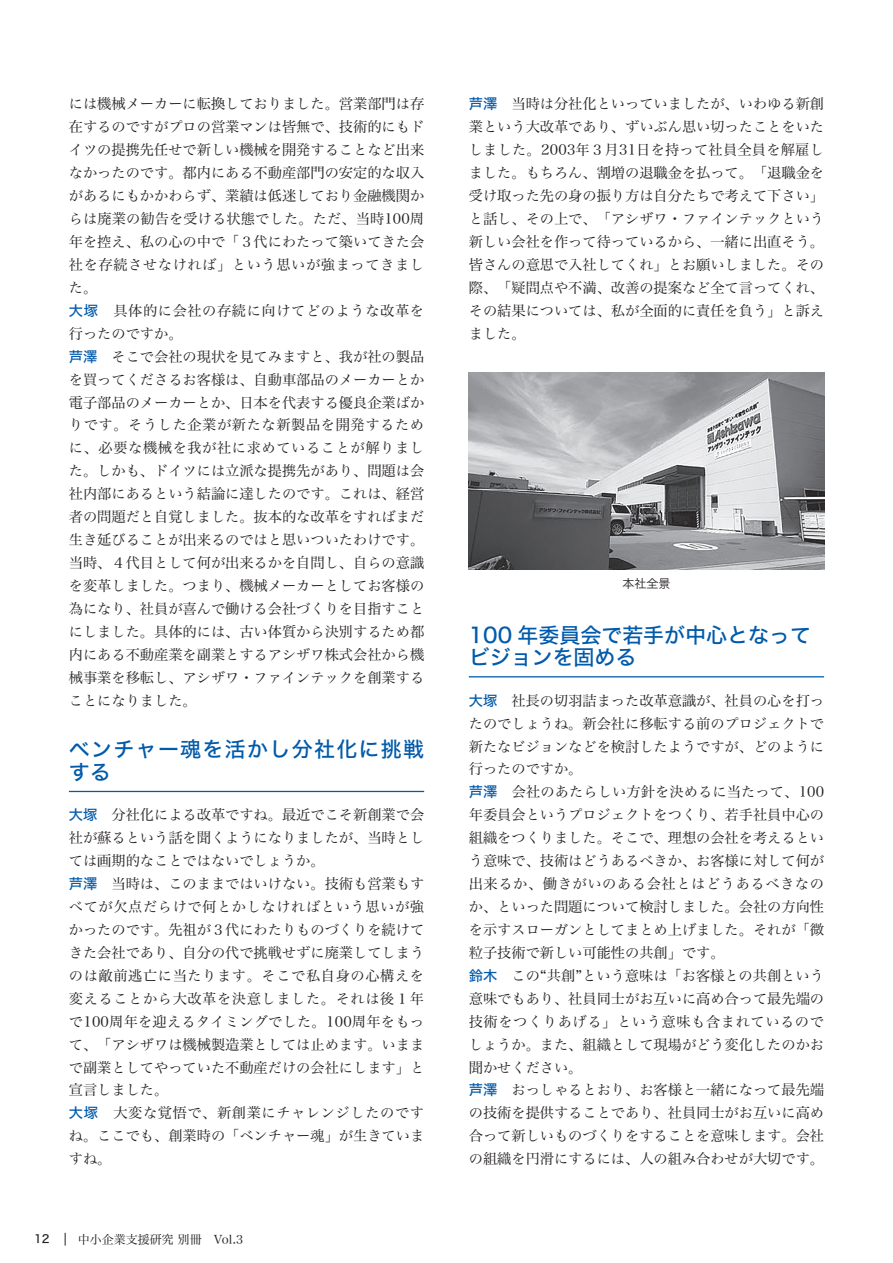
<style>
.page{position:relative;width:893px;height:1263px;background:#fff}
.page>*{position:absolute;margin:0;border:0;box-sizing:border-box;transform-origin:0 0}
.t1{font:21px/22.4px "Hira Kaku Std W5";color:#015aaa}
.t2{font:21px/22.4px "Hira Kaku Std W5";letter-spacing:.06em;color:#015aaa}
.t3{font:14.25px/23px "Hira Min Std W3";letter-spacing:-.005em;color:#231f20}
.t4{font:12px "Hira Min Std W3";color:#231f20}
.t5{font:12px "Hira Kaku Std W3";color:#231f20}
.t6{font:11.25px "Hira Kaku Std W5";color:#231f20}
.s1{font-family:"Hira Kaku Std W5";color:#015aaa}
</style>
<div class="page">
<svg style="left:65px;top:1233px;width:1px;height:12px"></svg>
<hr style="left:69px;top:791px;width:355px;height:1px;background:#015aaa">
<hr style="left:469px;top:676px;width:355px;height:1px;background:#015aaa">
<img style="left:469px;top:372px;width:355px;height:197px">
<p class="t3" style="left:69px;top:92px;width:357px">には機械メーカーに転換しておりました。営業部門は存在するのですがプロの営業マンは皆無で、技術的にもドイツの提携先任せで新しい機械を開発することなど出来なかったのです。都内にある不動産部門の安定的な収入があるにもかかわらず、業績は低迷しており金融機関からは廃業の勧告を受ける状態でした。ただ、当時100周年を控え、私の心の中で「３代にわたって築いてきた会社を存続させなければ」という思いが強まってきました。<br><span class="s1">大塚　</span>具体的に会社の存続に向けてどのような改革を行ったのですか。<br><span class="s1">芦澤　</span>そこで会社の現状を見てみますと、我が社の製品を買ってくださるお客様は、自動車部品のメーカーとか電子部品のメーカーとか、日本を代表する優良企業ばかりです。そうした企業が新たな新製品を開発するために、必要な機械を我が社に求めていることが解りました。しかも、ドイツには立派な提携先があり、問題は会社内部にあるという結論に達したのです。これは、経営者の問題だと自覚しました。抜本的な改革をすればまだ生き延びることが出来るのではと思いついたわけです。当時、４代目として何が出来るかを自問し、自らの意識を変革しました。つまり、機械メーカーとしてお客様の為になり、社員が喜んで働ける会社づくりを目指すことにしました。具体的には、古い体質から決別するため都内にある不動産業を副業とするアシザワ株式会社から機械事業を移転し、アシザワ・ファインテックを創業することになりました。</p>
<h1 class="t2" style="left:69px;top:739px;width:357px">ベンチャー魂を活かし分社化に挑戦する</h1>
<p class="t3" style="left:69px;top:803px;width:357px"><span class="s1">大塚　</span>分社化による改革ですね。最近でこそ新創業で会社が蘇るという話を聞くようになりましたが、当時としては画期的なことではないでしょうか。<br><span class="s1">芦澤　</span>当時は、このままではいけない。技術も営業もすべてが欠点だらけで何とかしなければという思いが強かったのです。先祖が３代にわたりものづくりを続けてきた会社であり、自分の代で挑戦せずに廃業してしまうのは敵前逃亡に当たります。そこで私自身の心構えを変えることから大改革を決意しました。それは後１年で100周年を迎えるタイミングでした。100周年をもって、「アシザワは機械製造業としては止めます。いままで副業としてやっていた不動産だけの会社にします」と宣言しました。<br><span class="s1">大塚　</span>大変な覚悟で、新創業にチャレンジしたのですね。ここでも、創業時の「ベンチャー魂」が生きていますね。</p>
<p class="t6" style="left:34px;top:1230px;width:17px">12</p>
<p class="t4" style="left:78px;top:1230px;width:167px">中小企業支援研究 別冊　Vol.3</p>
<p class="t3" style="left:469px;top:92px;width:357px;text-align:justify"><span class="s1">芦澤　</span>当時は分社化といっていましたが、いわゆる新創業という大改革であり、ずいぶん思い切ったことをいたしました。2003年３月31日を持って社員全員を解雇しました。もちろん、割増の退職金を払って。「退職金を受け取った先の身の振り方は自分たちで考えて下さい」と話し、その上で、「アシザワ・ファインテックという新しい会社を作って待っているから、一緒に出直そう。皆さんの意思で入社してくれ」とお願いしました。その際、「疑問点や不満、改善の提案など全て言ってくれ、その結果については、私が全面的に責任を負う」と訴えました。</p>
<p class="t5" style="left:622px;top:575px;width:49px">本社全景</p>
<h1 class="t1" style="left:469px;top:624px;width:344px">100 年委員会で若手が中心となってビジョンを固める</h1>
<p class="t3" style="left:469px;top:688px;width:357px"><span class="s1">大塚　</span>社長の切羽詰まった改革意識が、社員の心を打ったのでしょうね。新会社に移転する前のプロジェクトで新たなビジョンなどを検討したようですが、どのように行ったのですか。<br><span class="s1">芦澤　</span>会社のあたらしい方針を決めるに当たって、100年委員会というプロジェクトをつくり、若手社員中心の組織をつくりました。そこで、理想の会社を考えるという意味で、技術はどうあるべきか、お客様に対して何が出来るか、働きがいのある会社とはどうあるべきなのか、といった問題について検討しました。会社の方向性を示すスローガンとしてまとめ上げました。それが「微粒子技術で新しい可能性の共創」です。<br><span class="s1">鈴木　</span>この“共創”という意味は「お客様との共創という意味でもあり、社員同士がお互いに高め合って最先端の技術をつくりあげる」という意味も含まれているのでしょうか。また、組織として現場がどう変化したのかお聞かせください。<br><span class="s1">芦澤　</span>おっしゃるとおり、お客様と一緒になって最先端の技術を提供することであり、社員同士がお互いに高め合って新しいものづくりをすることを意味します。会社の組織を円滑にするには、人の組み合わせが大切です。</p>
</div>
